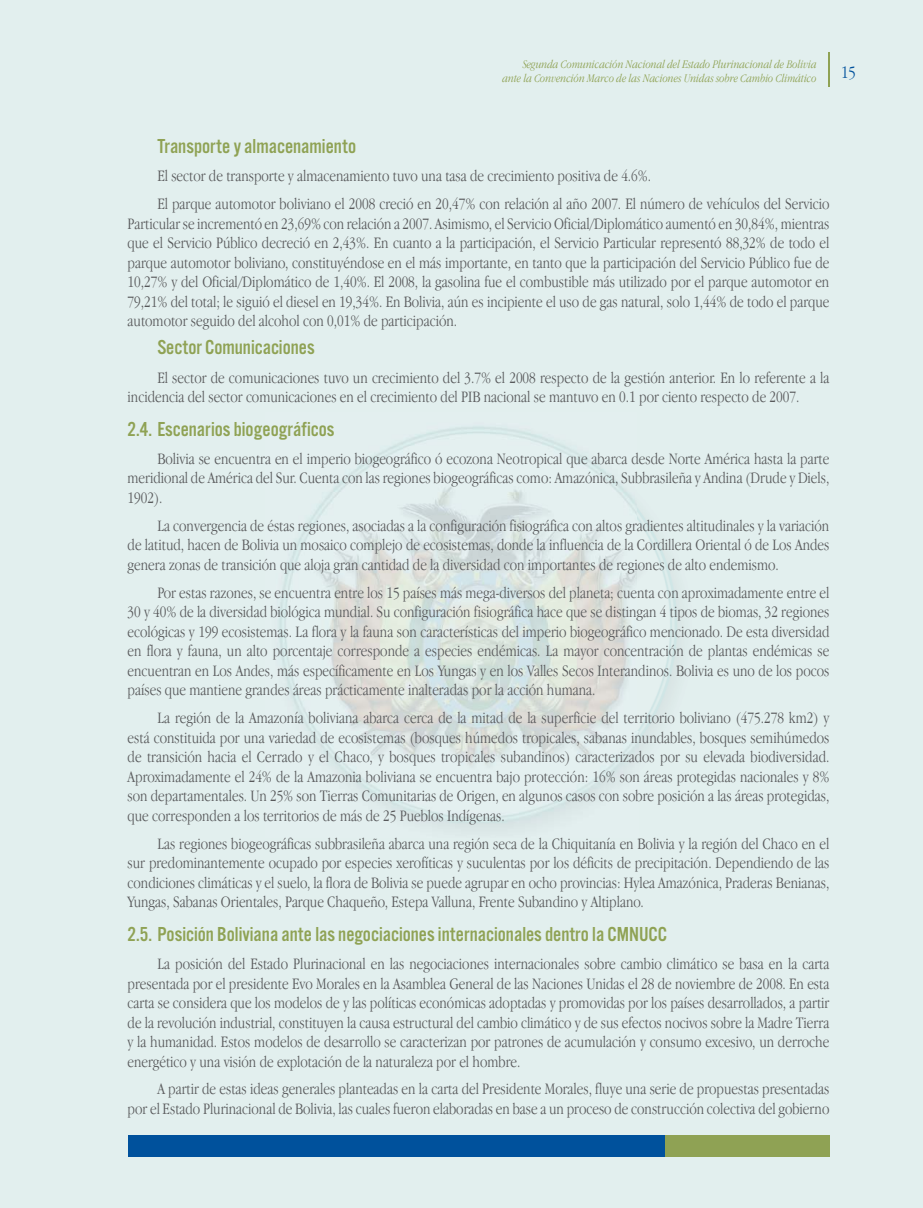
<style>
.page{position:relative;width:923px;height:1208px;background:#e2efee}
.page>*{position:absolute;margin:0;border:0;box-sizing:border-box;transform-origin:0 0}
.t1{font:21px "Alternate Got No 3 D";color:#8fa254}
.t2{font:300 18px "Apple Garamond";color:#00519c}
.t3{font:300 16.5px/19.5px "Apple Garamond";color:#58595b;text-align:justify}
.t4{font:italic 300 12px/14.4px "Apple Garamond";color:#8fa254;text-align:right}
</style>
<div class="page">
<div style="left:128px;top:1135px;width:536px;height:22px;background:#00519c"></div>
<div style="left:664px;top:1135px;width:165px;height:22px;background:#8fa254"></div>
<hr style="left:828px;top:52px;width:1px;height:34px;background:#8fa254">
<img style="left:279px;top:426px;width:399px;height:399px">
<p class="t4" style="left:502px;top:58px;width:315px">Segunda Comunicación Nacional del Estado Plurinacional de Bolivia ante la Convención Marco de las Naciones Unidas sobre Cambio Climático</p>
<p class="t2" style="left:841px;top:65px;width:16px">15</p>
<p class="t1" style="left:157px;top:138px;width:200px">Transporte y almacenamiento</p>
<p class="t3" style="left:157px;top:163px;width:673px;line-height:28px">El sector de transporte y almacenamiento tuvo una tasa de crecimiento positiva de 4.6%.<br>El parque automotor boliviano el 2008 creció en 20,47% con relación al año 2007. El número de vehículos del Servicio</p>
<p class="t3" style="left:128px;top:215px;width:703px">Particular se incrementó en 23,69% con relación a 2007. Asimismo, el Servicio Oficial/Diplomático aumentó en 30,84%, mientras que el Servicio Público decreció en 2,43%. En cuanto a la participación, el Servicio Particular representó 88,32% de todo el parque automotor boliviano, constituyéndose en el más importante, en tanto que la participación del Servicio Público fue de 10,27% y del Oficial/Diplomático de 1,40%. El 2008, la gasolina fue el combustible más utilizado por el parque automotor en 79,21% del total; le siguió el diesel en 19,34%. En Bolivia, aún es incipiente el uso de gas natural, solo 1,44% de todo el parque automotor seguido del alcohol con 0,01% de participación.</p>
<p class="t1" style="left:157px;top:339px;width:159px">Sector Comunicaciones</p>
<p class="t3" style="left:128px;top:369px;width:703px;text-indent:30px">El sector de comunicaciones tuvo un crecimiento del 3.7% el 2008 respecto de la gestión anterior. En lo referente a la incidencia del sector comunicaciones en el crecimiento del PIB nacional se mantuvo en 0.1 por ciento respecto de 2007.</p>
<p class="t1" style="left:128px;top:420px;width:208px">2.4. Escenarios biogeográficos</p>
<p class="t3" style="left:128px;top:450px;width:703px;text-indent:30px">Bolivia se encuentra en el imperio biogeográfico ó ecozona Neotropical que abarca desde Norte América hasta la parte meridional de América del Sur. Cuenta con las regiones biogeográficas como: Amazónica, Subbrasileña y Andina (Drude y Diels, 1902).</p>
<p class="t3" style="left:128px;top:517px;width:703px;text-indent:30px">La convergencia de éstas regiones, asociadas a la configuración fisiográfica con altos gradientes altitudinales y la variación de latitud, hacen de Bolivia un mosaico complejo de ecosistemas, donde la influencia de la Cordillera Oriental ó de Los Andes genera zonas de transición que aloja gran cantidad de la diversidad con importantes de regiones de alto endemismo.</p>
<p class="t3" style="left:128px;top:584px;width:703px;text-indent:30px">Por estas razones, se encuentra entre los 15 países más mega-diversos del planeta; cuenta con aproximadamente entre el 30 y 40% de la diversidad biológica mundial. Su configuración fisiográfica hace que se distingan 4 tipos de biomas, 32 regiones ecológicas y 199 ecosistemas. La flora y la fauna son características del imperio biogeográfico mencionado. De esta diversidad en flora y fauna, un alto porcentaje corresponde a especies endémicas. La mayor concentración de plantas endémicas se encuentran en Los Andes, más específicamente en Los Yungas y en los Valles Secos Interandinos. Bolivia es uno de los pocos países que mantiene grandes áreas prácticamente inalteradas por la acción humana.</p>
<p class="t3" style="left:128px;top:709px;width:703px;text-indent:30px">La región de la Amazonía boliviana abarca cerca de la mitad de la superficie del territorio boliviano (475.278 km2) y está constituida por una variedad de ecosistemas (bosques húmedos tropicales, sabanas inundables, bosques semihúmedos de transición hacia el Cerrado y el Chaco, y bosques tropicales subandinos) caracterizados por su elevada biodiversidad.<br>Aproximadamente el 24% de la Amazonia boliviana se encuentra bajo protección: 16% son áreas protegidas nacionales y 8% son departamentales. Un 25% son Tierras Comunitarias de Origen, en algunos casos con sobre posición a las áreas protegidas, que corresponden a los territorios de más de 25 Pueblos Indígenas.</p>
<p class="t3" style="left:128px;top:835px;width:703px;text-indent:30px">Las regiones biogeográficas subbrasileña abarca una región seca de la Chiquitanía en Bolivia y la región del Chaco en el sur predominantemente ocupado por especies xerofíticas y suculentas por los déficits de precipitación. Dependiendo de las condiciones climáticas y el suelo, la flora de Bolivia se puede agrupar en ocho provincias: Hylea Amazónica, Praderas Benianas, Yungas, Sabanas Orientales, Parque Chaqueño, Estepa Valluna, Frente Subandino y Altiplano.</p>
<p class="t1" style="left:128px;top:926px;width:541px">2.5. Posición Boliviana ante las negociaciones internacionales dentro la CMNUCC</p>
<p class="t3" style="left:128px;top:955px;width:703px;text-indent:30px">La posición del Estado Plurinacional en las negociaciones internacionales sobre cambio climático se basa en la carta presentada por el presidente Evo Morales en la Asamblea General de las Naciones Unidas el 28 de noviembre de 2008. En esta carta se considera que los modelos de y las políticas económicas adoptadas y promovidas por los países desarrollados, a partir de la revolución industrial, constituyen la causa estructural del cambio climático y de sus efectos nocivos sobre la Madre Tierra y la humanidad. Estos modelos de desarrollo se caracterizan por patrones de acumulación y consumo excesivo, un derroche energético y una visión de explotación de la naturaleza por el hombre.</p>
<p class="t3" style="left:128px;top:1080px;width:703px;text-align:right">A partir de estas ideas generales planteadas en la carta del Presidente Morales, fluye una serie de propuestas presentadas<br>por el Estado Plurinacional de Bolivia, las cuales fueron elaboradas en base a un proceso de construcción colectiva del gobierno</p>
</div>
